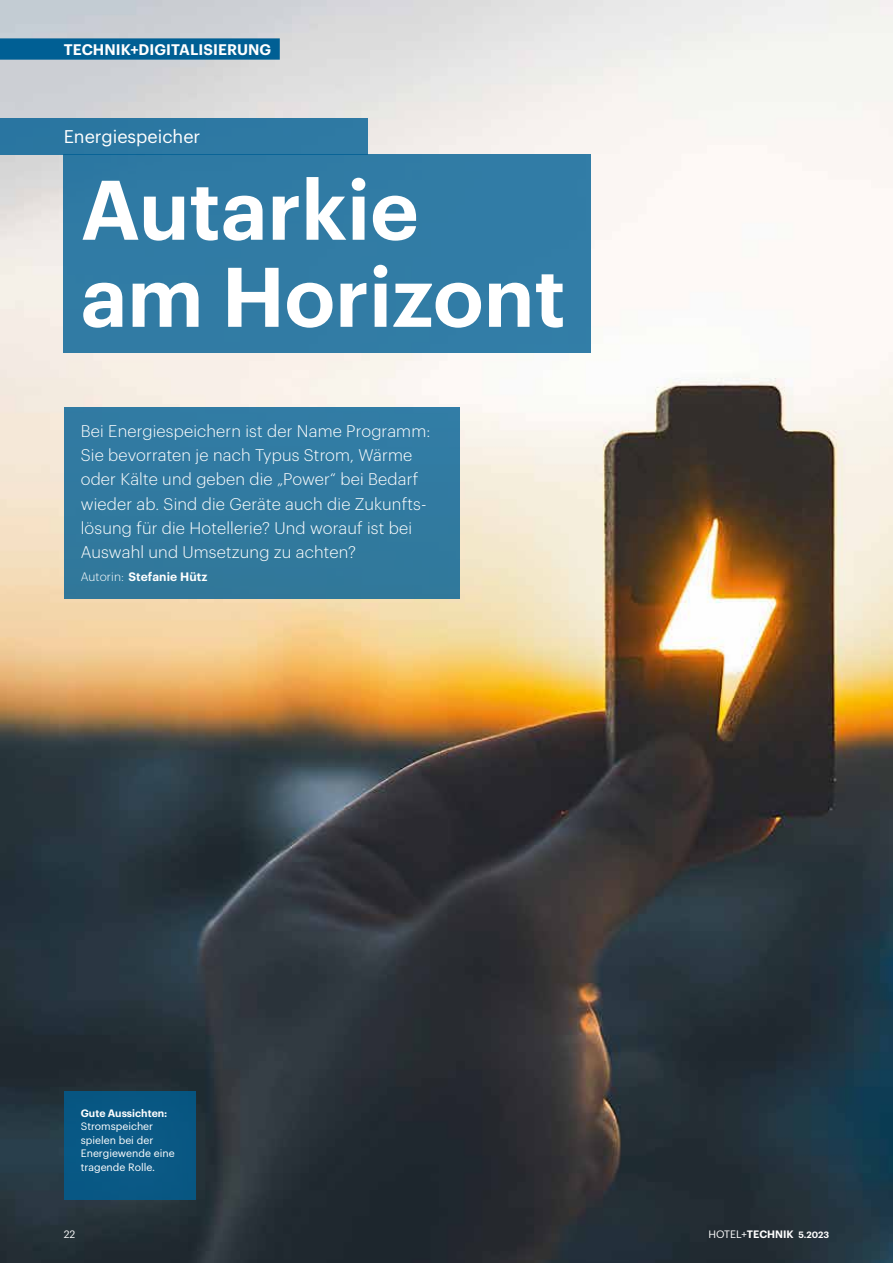
<style>
.page{position:relative;width:893px;height:1263px;background:#fff}
.page>*{position:absolute;margin:0;border:0;box-sizing:border-box;transform-origin:0 0}
.t1{font:600 82.5px/87px "Graphik";color:#fff}
.t2{font:18px "Graphik";color:#fff}
.t3{font:300 16.5px/24px "Graphik";letter-spacing:.01em;color:#fff}
.t4{font:600 15px "Graphik";letter-spacing:.005em;color:#fff}
.t5{font:600 12px "Graphik";letter-spacing:.01em;color:#fff}
.t6{font:10.5px/13.5px "Graphik";color:#fff}
.t7{font:600 10.5px "Graphik";color:#fff}
.s1{font-weight:300}
.s2{font-weight:400}
.s3{font-size:9px}
</style>
<div class="page">
<img style="left:0;top:0;width:893px;height:1263px">
<div style="left:0;top:38px;width:280px;height:22px;background:#005f94"></div>
<div style="left:64px;top:155px;width:527px;height:198px;background:#317ba5"></div>
<div style="left:64px;top:1091px;width:132px;height:108px;background:#095884"></div>
<div style="left:64px;top:407px;width:395px;height:191px;background:#317aa0"></div>
<div style="left:0;top:119px;width:368px;height:36px;background:#2c78a2"></div>
<p class="t4" style="left:64px;top:38px;width:209px">TECHNIK+DIGITALISIERUNG</p>
<p class="t2" style="left:64px;top:123px;width:138px">Energiespeicher</p>
<h1 class="t1" style="left:81px;top:159px;width:486px">Autarkie<br>am Horizont</h1>
<p class="t3" style="left:81px;top:418px;width:351px">Bei Energiespeichern ist der Name Programm:<br>Sie bevorraten je nach Typus Strom, Wärme oder Kälte und geben die „Power“ bei Bedarf wieder ab. Sind die Geräte auch die Zukunfts&shy;lösung für die Hotellerie? Und worauf ist bei Auswahl und Umsetzung zu achten?</p>
<p class="t5" style="left:81px;top:568px;width:128px"><span class="s1">Autorin:</span> Stefanie Hütz</p>
<p class="t7" style="left:81px;top:1105px;width:88px">Gute Aussichten:</p>
<p class="t6" style="left:81px;top:1119px;width:95px">Stromspeicher spielen bei der<br>Energiewende eine tragende Rolle.</p>
<p class="t6" style="left:64px;top:1226px;width:13px">22</p>
<p class="t7" style="left:708px;top:1226px;width:122px"><span class="s2">HOTEL+</span>TECHNIK <span class="s3">5.2023</span></p>
</div>
